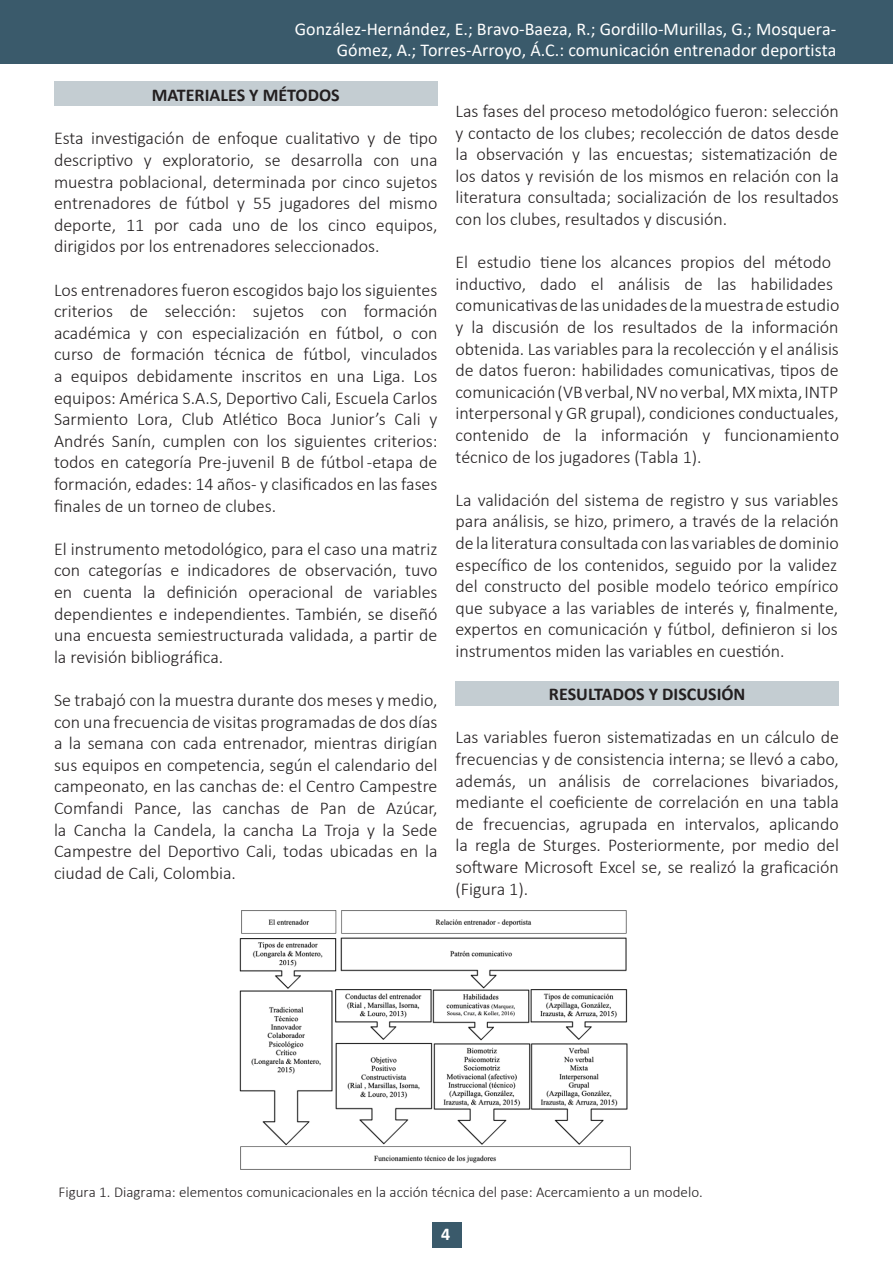
<style>
.page{position:relative;width:893px;height:1263px;background:#fff}
.page>*{position:absolute;margin:0;border:0;box-sizing:border-box;transform-origin:0 0}
.t1{font:300 18px/21.6px "Calibri";color:#231f20;text-align:justify}
.t2{font:18px/21.6px "Calibri";color:#fff;text-align:right}
.t3{font:700 18px "Calibri";color:#231f20}
.t4{font:700 18px "Calibri";color:#fff}
.t5{font:300 15px "Calibri";color:#231f20}
</style>
<div class="page">
<div style="left:455px;top:681px;width:384px;height:24px;background:#c4cdd2"></div>
<div style="left:54px;top:82px;width:384px;height:24px;background:#c4cdd2"></div>
<div style="left:0;top:1px;width:893px;height:63px;background:#3a5a6b"></div>
<div style="left:432px;top:1222px;width:29px;height:26px;background:#3a5a6b"></div>
<img style="left:239px;top:910px;width:392px;height:260px">
<p class="t2" style="left:295px;top:18px;width:543px">González-Hernández, E.; Bravo-Baeza, R.; Gordillo-Murillas, G.; Mosquera-<br>Gómez, A.; Torres-Arroyo, Á.C.: comunicación entrenador deportista</p>
<p class="t3" style="left:152px;top:82px;width:190px">MATERIALES Y MÉTODOS</p>
<p class="t1" style="left:54px;top:127px;width:385px">Esta investigación de enfoque cualitativo y de tipo descriptivo y exploratorio, se desarrolla con una muestra poblacional, determinada por cinco sujetos entrenadores de fútbol y 55 jugadores del mismo deporte, 11 por cada uno de los cinco equipos, dirigidos por los entrenadores seleccionados.</p>
<p class="t1" style="left:54px;top:279px;width:385px">Los entrenadores fueron escogidos bajo los siguientes criterios de selección: sujetos con formación académica y con especialización en fútbol, o con curso de formación técnica de fútbol, vinculados a equipos debidamente inscritos en una Liga. Los equipos: América S.A.S, Deportivo Cali, Escuela Carlos Sarmiento Lora, Club Atlético Boca Junior’s Cali y Andrés Sanín, cumplen con los siguientes criterios: todos en categoría Pre-juvenil B de fútbol -etapa de formación, edades: 14 años- y clasificados en las fases finales de un torneo de clubes.</p>
<p class="t1" style="left:54px;top:538px;width:385px">El instrumento metodológico, para el caso una matriz con categorías e indicadores de observación, tuvo en cuenta la definición operacional de variables dependientes e independientes. También, se diseñó una encuesta semiestructurada validada, a partir de la revisión bibliográfica.</p>
<p class="t1" style="left:54px;top:689px;width:385px">Se trabajó con la muestra durante dos meses y medio, con una frecuencia de visitas programadas de dos días a la semana con cada entrenador, mientras dirigían sus equipos en competencia, según el calendario del campeonato, en las canchas de: el Centro Campestre Comfandi Pance, las canchas de Pan de Azúcar, la Cancha la Candela, la cancha La Troja y la Sede Campestre del Deportivo Cali, todas ubicadas en la ciudad de Cali, Colombia.</p>
<p class="t1" style="left:455px;top:100px;width:385px">Las fases del proceso metodológico fueron: selección y contacto de los clubes; recolección de datos desde la observación y las encuestas; sistematización de los datos y revisión de los mismos en relación con la literatura consultada; socialización de los resultados con los clubes, resultados y discusión.</p>
<p class="t1" style="left:455px;top:251px;width:386px;text-align:left">El estudio tiene los alcances propios del método inductivo, dado el análisis de las habilidades comunicativasde las unidadesde la muestrade estudio y la discusión de los resultados de la información obtenida. Las variables para la recolección y el análisis de datos fueron: habilidades comunicativas, tipos de comunicación(VB verbal,NV no verbal,MX mixta,INTP interpersonal y GR grupal), condiciones conductuales, contenido de la información y funcionamiento técnico de los jugadores (Tabla 1).</p>
<p class="t1" style="left:455px;top:489px;width:385px">La validación del sistema de registro y sus variables para análisis, se hizo, primero, a través de la relación de la literatura consultada con las variables de dominio específico de los contenidos, seguido por la validez del constructo del posible modelo teórico empírico que subyace a las variables de interés y, finalmente, expertos en comunicación y fútbol, definieron si los instrumentos miden las variables en cuestión.</p>
<p class="t3" style="left:549px;top:681px;width:198px">RESULTADOS Y DISCUSIÓN</p>
<p class="t1" style="left:455px;top:726px;width:385px">Las variables fueron sistematizadas en un cálculo de frecuencias y de consistencia interna; se llevó a cabo, además, un análisis de correlaciones bivariados, mediante el coeficiente de correlación en una tabla de frecuencias, agrupada en intervalos, aplicando la regla de Sturges. Posteriormente, por medio del software Microsoft Excel se, se realizó la graficación (Figura 1).</p>
<p class="t5" style="left:59px;top:1182px;width:646px">Figura 1. Diagrama: elementos comunicacionales en la acción técnica del pase: Acercamiento a un modelo.</p>
<p class="t4" style="left:441px;top:1221px;width:11px">4</p>
</div>
